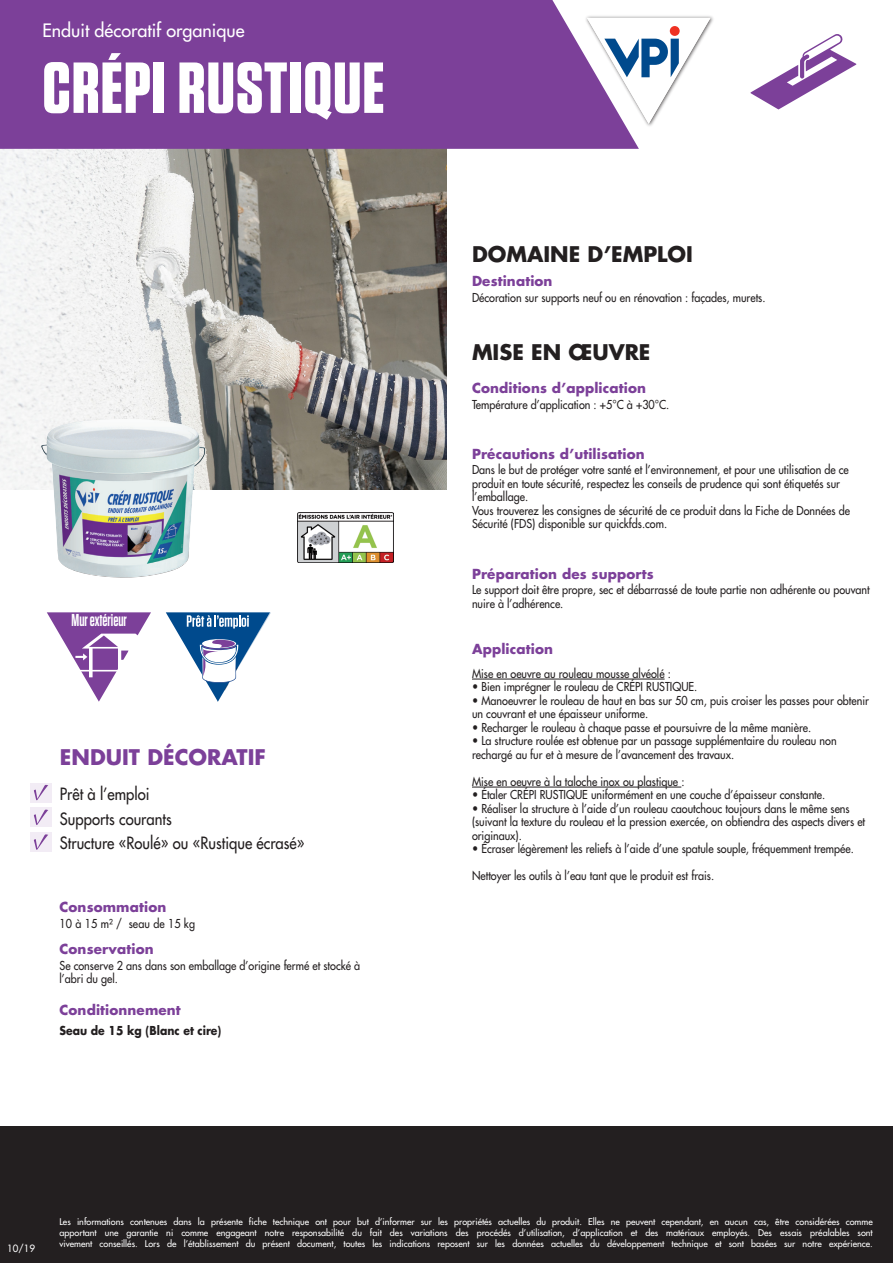
<style>
.page{position:relative;width:893px;height:1263px;background:#fff}
.page>*{position:absolute;margin:0;border:0;box-sizing:border-box;transform-origin:0 0}
.Nom{font:700 72px "Tungsten";letter-spacing:.015em;color:#fff}
.Argument_Principal{font:700 21px "Futura";color:#231f20}
.Argument_principal_e{font:700 21px "Futura";color:#7c4099}
.gamme_ht_gauche{font:18px "Futura";color:#fff}
.t1{font:600 17.25px "Tungsten";color:#fff;scale:.87 1}
.Argumentaire{font:16.5px "Futura";color:#231f20;scale:.9 1}
.Entete-texte{font:700 13.5px "Futura";letter-spacing:.01em;color:#7c4099}
.texte{font:12px/13.5px "Futura";color:#231f20;scale:.9 1}
.Argumentaire-2{font:700 12px "Futura";color:#231f20;scale:.9 1}
.Entete-texte-2{font:12px "Futura";letter-spacing:.01em;color:#231f20;scale:.9 1}
.Folio_découpage_Carr{font:9.75px "Futura";color:#fff}
.t2{font:9px/10.8px "Futura";color:#fff;text-align:justify}
</style>
<div class="page">
<div style="left:0;top:1127px;width:893px;height:136px;background:#231f20"></div>
<img style="left:0;top:149px;width:446px;height:340px">
<hr style="left:472px;top:679px;width:193px;height:1px;background:#231f20">
<hr style="left:472px;top:787px;width:209px;height:1px;background:#231f20">
<div style="left:0;top:0;width:639px;height:149px;background:#7c4099"></div>
<img style="left:583px;top:14px;width:130px;height:116px">
<svg style="left:587px;top:18px;width:123px;height:106px"></svg>
<div style="left:30px;top:783px;width:21px;height:19px;background:#f2ecf5"></div>
<svg style="left:34px;top:785px;width:14px;height:16px"></svg>
<div style="left:30px;top:807px;width:21px;height:20px;background:#f2ecf5"></div>
<svg style="left:34px;top:809px;width:14px;height:16px"></svg>
<div style="left:30px;top:832px;width:21px;height:20px;background:#f2ecf5"></div>
<svg style="left:34px;top:834px;width:14px;height:16px"></svg>
<img style="left:40px;top:419px;width:165px;height:159px">
<svg style="left:750px;top:34px;width:106px;height:75px"></svg>
<img style="left:298px;top:512px;width:96px;height:51px">
<svg style="left:47px;top:612px;width:104px;height:90px"></svg>
<svg style="left:166px;top:612px;width:104px;height:90px"></svg>
<p class="gamme_ht_gauche" style="left:43px;top:19px;width:203px">Enduit décoratif organique</p>
<p class="Nom" style="left:43px;top:49px;width:344px">CRÉPI RUSTIQUE</p>
<p class="t1" style="left:72px;top:611px;width:65px">Mur extérieur</p>
<p class="Argument_principal_e" style="left:60px;top:744px;width:208px">ENDUIT DÉCORATIF</p>
<p class="Argumentaire" style="left:60px;top:784px;width:101px">Prêt à l’emploi</p>
<p class="Argumentaire" style="left:60px;top:808px;width:126px">Supports courants</p>
<p class="Argumentaire" style="left:60px;top:833px;width:273px">Structure «Roulé» ou «Rustique écrasé»</p>
<p class="Entete-texte" style="left:60px;top:898px;width:108px">Consommation</p>
<p class="Entete-texte-2" style="left:60px;top:916px;width:152px">10 à 15 m² / seau de 15 kg</p>
<p class="Entete-texte" style="left:60px;top:940px;width:96px">Conservation</p>
<p class="texte" style="left:60px;top:958px;width:336px">Se conserve 2 ans dans son emballage d’origine fermé et stocké à l’abri du gel.</p>
<p class="Entete-texte" style="left:60px;top:1001px;width:123px">Conditionnement</p>
<p class="Argumentaire-2" style="left:60px;top:1022px;width:181px">Seau de 15 kg (Blanc et cire)</p>
<p class="Argument_Principal" style="left:472px;top:240px;width:223px">DOMAINE D’EMPLOI</p>
<p class="Entete-texte" style="left:472px;top:272px;width:82px">Destination</p>
<p class="texte" style="left:472px;top:290px;width:328px">Décoration sur supports neuf ou en rénovation : façades, murets.</p>
<p class="Argument_Principal" style="left:472px;top:338px;width:180px">MISE EN ŒUVRE</p>
<p class="Entete-texte" style="left:472px;top:379px;width:176px">Conditions d’application</p>
<p class="texte" style="left:472px;top:398px;width:221px">Température d’application : +5°C à +30°C.</p>
<p class="Entete-texte" style="left:472px;top:445px;width:174px">Précautions d’utilisation</p>
<p class="texte" style="left:472px;top:463px;width:420px">Dans le but de protéger votre santé et l’environnement, et pour une utilisation de ce produit en toute sécurité, respectez les conseils de prudence qui sont étiquetés sur l’emballage.</p>
<p class="texte" style="left:472px;top:504px;width:421px">Vous trouverez les consignes de sécurité de ce produit dans la Fiche de Données de<br>Sécurité (FDS) disponible sur quickfds.com.</p>
<p class="Entete-texte" style="left:472px;top:564px;width:183px">Préparation des supports</p>
<p class="texte" style="left:472px;top:583px;width:443px">Le support doit être propre, sec et débarrassé de toute partie non adhérente ou pouvant nuire à l’adhérence.</p>
<p class="Entete-texte" style="left:472px;top:640px;width:82px">Application</p>
<p class="texte" style="left:472px;top:667px;width:222px">Mise en oeuvre au rouleau mousse alvéolé :</p>
<p class="texte" style="left:472px;top:680px;width:252px">• Bien imprégner le rouleau de CRÉPI RUSTIQUE.</p>
<p class="texte" style="left:472px;top:694px;width:443px">• Manoeuvrer le rouleau de haut en bas sur 50 cm, puis croiser les passes pour obtenir</p>
<p class="texte" style="left:472px;top:707px;width:197px">un couvrant et une épaisseur uniforme.</p>
<p class="texte" style="left:472px;top:721px;width:378px">• Recharger le rouleau à chaque passe et poursuivre de la même manière.</p>
<p class="texte" style="left:472px;top:734px;width:407px">• La structure roulée est obtenue par un passage supplémentaire du rouleau non rechargé au fur et à mesure de l’avancement des travaux.</p>
<p class="texte" style="left:472px;top:775px;width:238px">Mise en oeuvre à la taloche inox ou plastique :</p>
<p class="texte" style="left:472px;top:788px;width:394px">• Étaler CRÉPI RUSTIQUE uniformément en une couche d’épaisseur constante.</p>
<p class="texte" style="left:472px;top:802px;width:421px">• Réaliser la structure à l’aide d’un rouleau caoutchouc toujours dans le même sens</p>
<p class="texte" style="left:472px;top:815px;width:438px">(suivant la texture du rouleau et la pression exercée, on obtiendra des aspects divers et originaux).</p>
<p class="texte" style="left:472px;top:842px;width:426px">• Écraser légèrement les reliefs à l’aide d’une spatule souple, fréquemment trempée.</p>
<p class="texte" style="left:472px;top:869px;width:271px">Nettoyer les outils à l’eau tant que le produit est frais.</p>
<p class="Folio_découpage_Carr" style="left:7px;top:1243px;width:29px">10/19</p>
<p class="t2" style="left:60px;top:1216px;width:815px">Les informations contenues dans la présente fiche technique ont pour but d’informer sur les propriétés actuelles du produit. Elles ne peuvent cependant, en aucun cas, être considérées comme apportant une garantie ni comme engageant notre responsabilité du fait des variations des procédés d’utilisation, d’application et des matériaux employés. Des essais préalables sont vivement conseillés. Lors de l’établissement du présent document, toutes les indications reposent sur les données actuelles du développement technique et sont basées sur notre expérience.</p>
</div>
